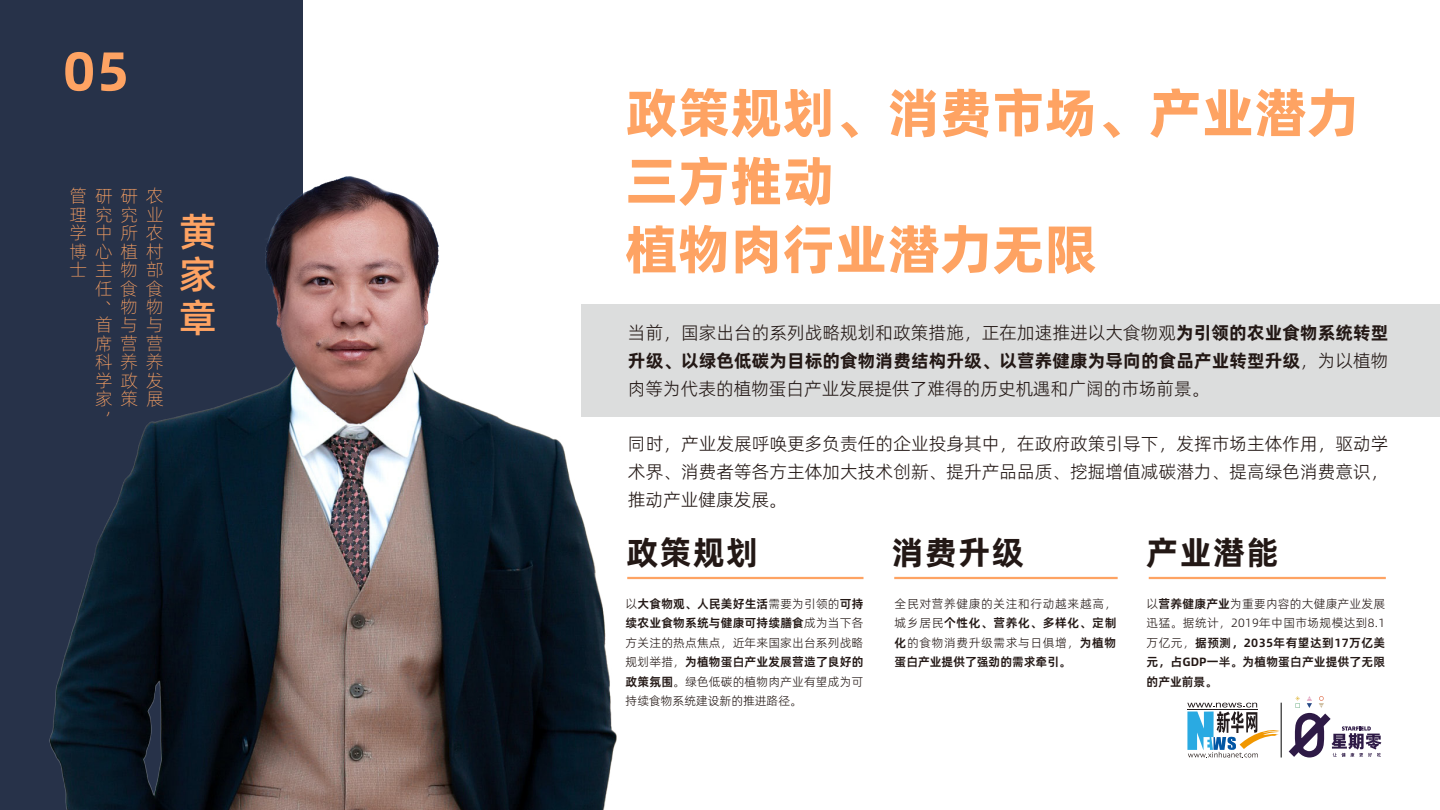
<style>
.page{position:relative;width:1440px;height:810px;background:#fff}
.page>*{position:absolute;margin:0;border:0;box-sizing:border-box;transform-origin:0 0}
.t1{font:700 54.9px "Alibaba Pu Hui Ti 2 95 Extra";color:#fea363}
.t2{font:53.25px/68.2px "Alibaba Pu Hui Ti 2 105 Heavy";color:#fea363}
.t3{font:700 39px/42.9px "Alibaba Pu Hui Ti 2 75 Semi";color:#fea363;text-align:justify}
.t4{font:700 33px "Alibaba Pu Hui Ti 2 95 Extra";letter-spacing:.025em;color:#231815}
.t5{font:18px/27.8px "Alibaba Pu Hui Ti 2 45 Light";color:#231815;text-align:justify}
.t6{font:700 18px "Alibaba Pu Hui Ti 2 95 Extra";color:#231815}
.t7{font:18px/18.5px "Alibaba Pu Hui Ti 2 35 Thin";color:#fea363;text-align:justify}
.t8{font:12px/19.5px "Alibaba Pu Hui Ti 2 85 Bold";letter-spacing:.005em;color:#231815}
.t9{font:12px/19.5px "Alibaba Pu Hui Ti 2 45 Light";letter-spacing:.01em;color:#231815}
.t10{font:12px "Alibaba Pu Hui Ti 2 45 Light";letter-spacing:.045em;color:#231815}
.t11{font:12px "Alibaba Pu Hui Ti 2 85 Bold";letter-spacing:.045em;color:#231815}
.s1{font-family:"Alibaba Pu Hui Ti 2 95 Extra";font-weight:700}
.s2{font-family:"Alibaba Pu Hui Ti 2 45 Light";font-weight:400}
.s3{font-family:"Alibaba Pu Hui Ti 2 45 Light"}
.s4{font-family:"Alibaba Pu Hui Ti 2 85 Bold"}
</style>
<div class="page">
<div style="left:0;top:0;width:302px;height:810px;background:#273249"></div>
<div style="left:581px;top:304px;width:859px;height:113px;background:#dcdddd"></div>
<img style="left:49px;top:141px;width:590px;height:669px">
<hr style="left:627px;top:577px;width:236px;height:2px;background:#fea363">
<hr style="left:894px;top:577px;width:224px;height:2px;background:#fea363">
<hr style="left:1149px;top:577px;width:237px;height:2px;background:#fea363">
<svg style="left:1289px;top:696px;width:92px;height:62px"></svg>
<svg style="left:1187px;top:703px;width:93px;height:55px"></svg>
<hr style="left:1281px;top:703px;width:1px;height:55px;background:#000">
<h1 class="t1" style="left:63px;top:28px;width:68px">05</h1>
<p class="t7" style="left:70px;top:186px;width:18px">管理学博士</p>
<p class="t7" style="left:95px;top:186px;width:18px">研究中心主任︑首席科学家︐</p>
<p class="t7" style="left:121px;top:186px;width:18px">研究所植物食物与营养政策</p>
<p class="t7" style="left:146px;top:186px;width:18px">农业农村部食物与营养发展</p>
<h3 class="t3" style="left:179px;top:207px;width:38px">黄家章</h3>
<h2 class="t2" style="left:626px;top:75px;width:735px">政策规划、消费市场、产业潜力三方推动<br>植物肉行业潜力无限</h2>
<p class="t5" style="left:628px;top:318px;width:762px">当前，国家出台的系列战略规划和政策措施，正在加速推进以大食物观<span class="s1">为引领的农业食物系统转型</span></p>
<p class="t6" style="left:628px;top:347px;width:762px">升级、以绿色低碳为目标的食物消费结构升级、以营养健康为导向的食品产业转型升级<span class="s2">，为以植物</span></p>
<p class="t5" style="left:628px;top:374px;width:583px">肉等为代表的植物蛋白产业发展提供了难得的历史机遇和广阔的市场前景。</p>
<p class="t5" style="left:628px;top:429px;width:762px">同时，产业发展呼唤更多负责任的企业投身其中，在政府政策引导下，发挥市场主体作用，驱动学术界、消费者等各方主体加大技术创新、提升产品品质、挖掘增值减碳潜力、提高绿色消费意识，推动产业健康发展。</p>
<h3 class="t4" style="left:626px;top:527px;width:134px">政策规划</h3>
<p class="t8" style="left:626px;top:593px;width:239px"><span class="s3">以</span>大食物观、人民美好生活<span class="s3">需要为引领的</span>可持续农业食物系统与健康可持续膳食<span class="s3">成为当下各</span></p>
<p class="t9" style="left:626px;top:632px;width:239px">方关注的热点焦点，近年来国家出台系列战略</p>
<p class="t8" style="left:626px;top:652px;width:239px"><span class="s3">规划举措，</span>为植物蛋白产业发展营造了良好的</p>
<p class="t9" style="left:626px;top:671px;width:239px"><span class="s4">政策氛围</span>。绿色低碳的植物肉产业有望成为可持续食物系统建设新的推进路径。</p>
<h3 class="t4" style="left:1146px;top:527px;width:134px">产业潜能</h3>
<h3 class="t4" style="left:892px;top:527px;width:134px">消费升级</h3>
<p class="t10" style="left:895px;top:595px;width:223px">全民对营养健康的关注和行动越来越高，</p>
<p class="t11" style="left:895px;top:614px;width:223px"><span class="s3">城乡居民</span>个性化、营养化、多样化、定制</p>
<p class="t10" style="left:895px;top:634px;width:223px"><span class="s4">化</span>的食物消费升级需求与日俱增，<span class="s4">为植物</span></p>
<p class="t8" style="left:895px;top:652px;width:178px">蛋白产业提供了强劲的需求牵引。</p>
<p class="t9" style="left:1147px;top:593px;width:240px">以<span class="s4">营养健康产业</span>为重要内容的大健康产业发展迅猛。据统计，2019年中国市场规模达到8.1</p>
<p class="t8" style="left:1147px;top:632px;width:240px;text-align:justify"><span class="s3">万亿元，</span>据预测，2035年有望达到17万亿美元，占GDP一半。为植物蛋白产业提供了无限的产业前景。</p>
</div>
